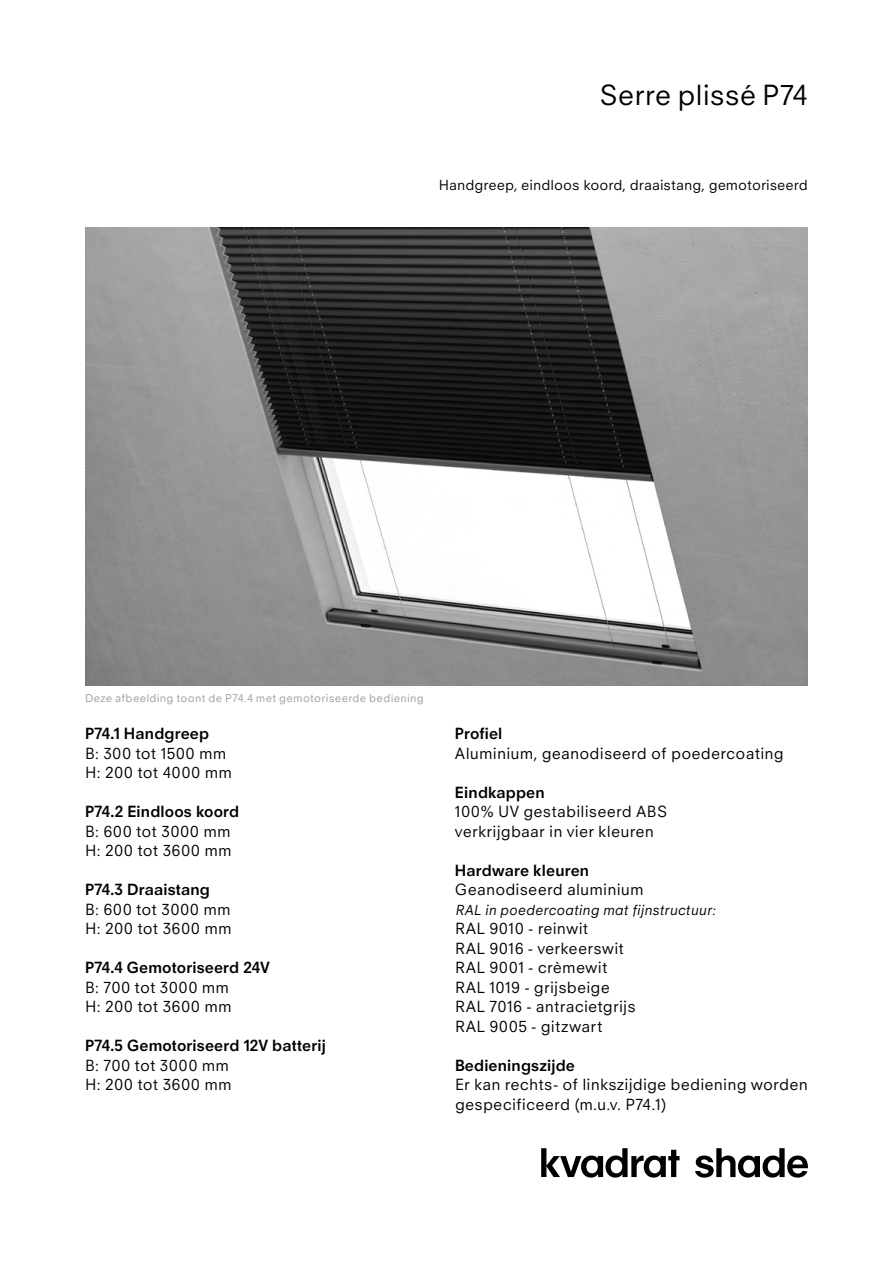
<style>
.page{position:relative;width:893px;height:1263px;background:#fff}
.page>*{position:absolute;margin:0;border:0;box-sizing:border-box;transform-origin:0 0}
.t1{font:27px "Kvadrat Neuzeit S";color:#000}
.t2{font:15px/19.5px "Kvadrat Neuzeit S";letter-spacing:.01em;color:#000}
.t3{font:700 15px "Kvadrat Neuzeit S";letter-spacing:.01em;color:#000}
.t4{font:13.5px "Kvadrat Neuzeit S";color:#000}
.t5{font:italic 13.5px "Kvadrat Neuzeit S";letter-spacing:.015em;color:#000}
.t6{font:10.5px "Kvadrat Neuzeit S";letter-spacing:.025em;color:#9d9d9c}
</style>
<div class="page">
<svg style="left:695px;top:1148px;width:113px;height:29px"></svg>
<svg style="left:541px;top:1148px;width:138px;height:29px"></svg>
<img style="left:85px;top:227px;width:723px;height:458px">
<h1 class="t1" style="left:600px;top:78px;width:210px">Serre plissé P74</h1>
<p class="t4" style="left:439px;top:177px;width:371px">Handgreep, eindloos koord, draaistang, gemotoriseerd</p>
<p class="t6" style="left:85px;top:691px;width:340px">Deze afbeelding toont de P74.4 met gemotoriseerde bediening</p>
<p class="t3" style="left:85px;top:724px;width:126px">P74.1 Handgreep</p>
<p class="t2" style="left:85px;top:743px;width:148px">B: 300 tot 1500 mm<br>H: 200 tot 4000 mm</p>
<p class="t3" style="left:85px;top:802px;width:156px">P74.2 Eindloos koord</p>
<p class="t2" style="left:85px;top:821px;width:148px">B: 600 tot 3000 mm<br>H: 200 tot 3600 mm</p>
<p class="t3" style="left:85px;top:880px;width:126px">P74.3 Draaistang</p>
<p class="t2" style="left:85px;top:899px;width:148px">B: 600 tot 3000 mm<br>H: 200 tot 3600 mm</p>
<p class="t3" style="left:85px;top:958px;width:186px">P74.4 Gemotoriseerd 24V</p>
<p class="t2" style="left:85px;top:977px;width:148px">B: 700 tot 3000 mm<br>H: 200 tot 3600 mm</p>
<p class="t3" style="left:85px;top:1036px;width:242px">P74.5 Gemotoriseerd 12V batterij</p>
<p class="t2" style="left:85px;top:1055px;width:148px">B: 700 tot 3000 mm<br>H: 200 tot 3600 mm</p>
<p class="t3" style="left:455px;top:724px;width:49px">Profiel</p>
<p class="t2" style="left:455px;top:743px;width:330px">Aluminium, geanodiseerd of poedercoating</p>
<p class="t3" style="left:455px;top:782px;width:91px">Eindkappen</p>
<p class="t2" style="left:455px;top:801px;width:214px">100% UV gestabiliseerd ABS verkrijgbaar in vier kleuren</p>
<p class="t3" style="left:455px;top:860px;width:136px">Hardware kleuren</p>
<p class="t2" style="left:455px;top:879px;width:190px">Geanodiseerd aluminium</p>
<p class="t5" style="left:455px;top:901px;width:262px">RAL in poedercoating mat fijnstructuur:</p>
<p class="t2" style="left:455px;top:918px;width:182px">RAL 9010 - reinwit<br>RAL 9016 - verkeerswit<br>RAL 9001 - crèmewit<br>RAL 1019 - grijsbeige<br>RAL 7016 - antracietgrijs<br>RAL 9005 - gitzwart</p>
<p class="t3" style="left:455px;top:1055px;width:121px">Bedieningszijde</p>
<p class="t2" style="left:455px;top:1074px;width:354px">Er kan rechts- of linkszijdige bediening worden gespecificeerd (m.u.v. P74.1)</p>
</div>
